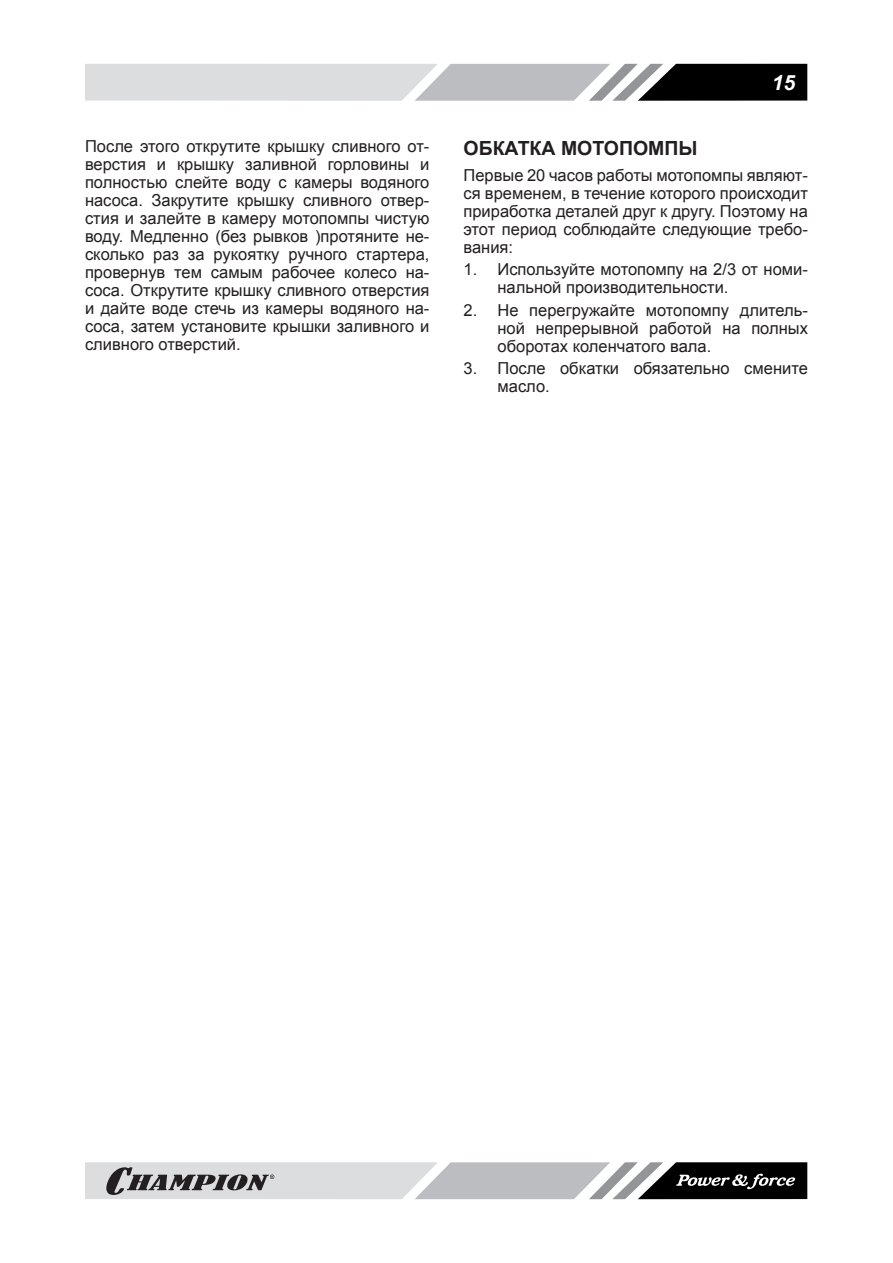
<style>
.page{position:relative;width:893px;height:1263px;background:#fff}
.page>*{position:absolute;margin:0;border:0;box-sizing:border-box;transform-origin:0 0}
.t1{font:italic 700 21px "Arial";color:#fff}
.Заголовок2{font:700 19.5px "Arial";color:#231f20}
.Текст_основной{font:16.5px/18px "Arial";color:#231f20;text-align:justify}
.Текст_список{font:16.5px/18px "Arial";color:#231f20}
</style>
<div class="page">
<svg style="left:85px;top:64px;width:722px;height:37px;background:#a8a8aa"></svg>
<svg style="left:85px;top:1162px;width:722px;height:37px;background:#a1a2a3"></svg>
<p class="t1" style="left:772px;top:68px;width:25px">15</p>
<p class="Текст_основной" style="left:85px;top:138px;width:346px">После этого открутите крышку сливного от&shy;верстия и крышку заливной горловины и полностью слейте воду с камеры водяного насоса. Закрутите крышку сливного отвер&shy;стия и залейте в камеру мотопомпы чистую воду. Медленно (без рывков )протяните не&shy;сколько раз за рукоятку ручного стартера, провернув тем самым рабочее колесо на&shy;соса. Открутите крышку сливного отверстия и дайте воде стечь из камеры водяного на&shy;соса, затем установите крышки заливного и сливного отверстий.</p>
<p class="Заголовок2" style="left:463px;top:135px;width:236px">ОБКАТКА МОТОПОМПЫ</p>
<p class="Текст_основной" style="left:463px;top:166px;width:346px">Первые 20 часов работы мотопомпы являют&shy;ся временем, в течение которого происходит приработка деталей друг к другу. Поэтому на этот период соблюдайте следующие требо&shy;вания:</p>
<p class="Текст_список" style="left:497px;top:261px;width:312px;text-indent:-34px">1. Используйте мотопомпу на 2/3 от номи&shy;нальной производительности.</p>
<p class="Текст_список" style="left:497px;top:301px;width:312px;text-align:justify;text-indent:-34px">2. Не перегружайте мотопомпу длитель&shy;ной непрерывной работой на полных оборотах коленчатого вала.</p>
<p class="Текст_список" style="left:497px;top:359px;width:312px;text-indent:-34px">3. После обкатки обязательно смените масло.</p>
</div>
